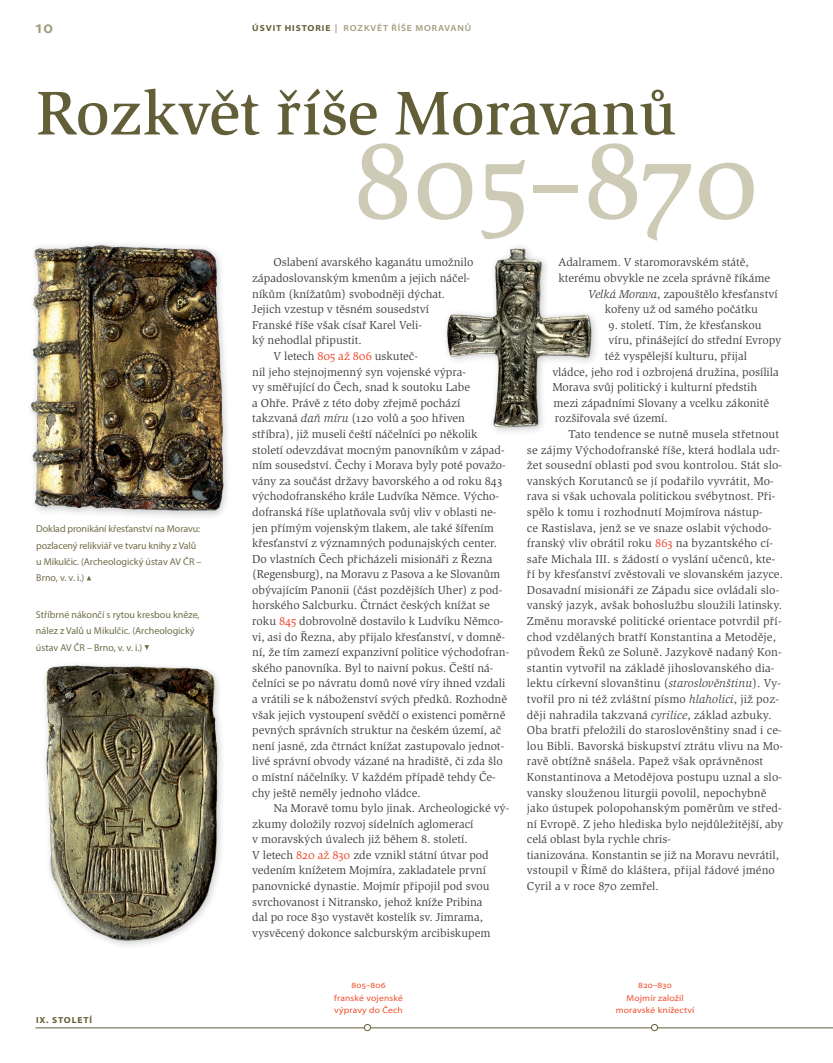
<style>
.page{position:relative;width:833px;height:1063px;background:#fff}
.page>*{position:absolute;margin:0;border:0;box-sizing:border-box;transform-origin:0 0}
.letopočet{font:500 112.5px "Slimbach Itc SCTOT";color:#cdcbb6}
.Heading_1{font:500 63.75px "Slimbach Itc TOT";color:#625e38}
.t1{font:600 17.5px "Myriad Pro";color:#9f9b7b}
.t2{font:11.88px/15.6px "Slimbach Itc TOT";color:#3e3e3f}
.Popisek{font:10px/16.2px "Myriad Pro";color:#726e49}
.lista_red{font:semi-expanded 8.75px/12.5px "Myriad Pro";letter-spacing:.02em;color:#f04c28}
.t3{font:600 semi-expanded 8.75px "Myriad Pro";letter-spacing:.1em;color:#9f9b7b}
.lista_start{font:700 semi-expanded 8.75px "Myriad Pro";letter-spacing:.1em;color:#625e38}
.s1{font-weight:700;color:#625e38}
.s2{font-weight:700}
.s3{color:#ef3e22}
.s4{font-style:italic}
</style>
<div class="page">
<hr style="left:35px;top:1028px;width:798px;height:1px;background:#625e38">
<img style="left:446px;top:247px;width:150px;height:185px">
<img style="left:30px;top:243px;width:197px;height:273px">
<img style="left:45px;top:665px;width:177px;height:281px">
<div style="left:364px;top:1024px;width:6px;height:7px;background:#fff;border-radius:50%"></div>
<div style="left:364px;top:1024px;width:7px;height:7px;border:1px solid #625e38;border-radius:50%"></div>
<div style="left:651px;top:1024px;width:6px;height:7px;background:#fff;border-radius:50%"></div>
<div style="left:651px;top:1024px;width:7px;height:7px;border:1px solid #625e38;border-radius:50%"></div>
<svg style="left:87px;top:576px;width:4px;height:4px"></svg>
<svg style="left:144px;top:645px;width:5px;height:5px"></svg>
<p class="t1" style="left:35px;top:16px;width:19px">10</p>
<p class="t3" style="left:252px;top:24px;width:220px"><span class="s1">ÚSVIT HISTORIE</span> <span class="s2">|</span> ROZKVĚT ŘÍŠE MORAVANŮ</p>
<p class="Heading_1" style="left:36px;top:76px;width:642px">Rozkvět říše Moravanů</p>
<p class="Popisek" style="left:36px;top:521px;width:167px">Doklad pronikání křesťanství na Moravu: pozlacený relikviář ve tvaru knihy z Valů u Mikulčic. (Archeologický ústav AV ČR – Brno, v. v. i.)</p>
<p class="Popisek" style="left:36px;top:606px;width:165px">Stříbrné nákončí s rytou kresbou kněze, nález z Valů u Mikulčic. (Archeologický ústav AV ČR – Brno, v. v. i.)</p>
<p class="lista_start" style="left:36px;top:1016px;width:58px">IX. STOLETÍ</p>
<p class="letopočet" style="left:353px;top:115px;width:407px">805–870</p>
<p class="t2" style="left:252px;top:255px;width:223px;text-indent:21px">Oslabení avarského kaganátu umožnilo západoslovanským kmenům a jejich náčel&shy;níkům (knížatům) svobodněji dýchat.<br>Jejich vzestup v těsném sousedství<br>Franské říše však císař Karel Veli-<br>ký nehodlal připustit.</p>
<p class="t2" style="left:252px;top:348px;width:258px;text-indent:21px">V letech <span class="s3">805 až 806</span> uskuteč-<br>nil jeho stejnojmenný syn vojenské výpra-<br>vy směřující do Čech, snad k soutoku Labe<br>a Ohře. Právě z této doby zřejmě pochází<br>takzvaná <span class="s4">daň míru</span> (120 volů a 500 hřiven<br>stříbra), již museli čeští náčelníci po několik století odevzdávat mocným panovníkům v západ&shy;ním sousedství. Čechy i Morava byly poté považo&shy;vány za součást državy bavorského a od roku 843 východofranského krále Ludvíka Němce. Výcho&shy;dofranská říše uplatňovala svůj vliv v oblasti ne&shy;jen přímým vojenským tlakem, ale také šířením křesťanství z významných podunajských center.<br>Do vlastních Čech přicházeli misionáři z Řezna (Regensburg), na Moravu z Pasova a ke Slovanům obývajícím Panonii (část pozdějších Uher) z pod&shy;horského Salcburku. Čtrnáct českých knížat se roku <span class="s3">845</span> dobrovolně dostavilo k Ludvíku Němco&shy;vi, asi do Řezna, aby přijalo křesťanství, v domně&shy;ní, že tím zamezí expanzivní politice východofran&shy;ského panovníka. Byl to naivní pokus. Čeští ná&shy;čelníci se po návratu domů nové víry ihned vzdali a vrátili se k náboženství svých předků. Rozhodně však jejich vystoupení svědčí o existenci poměrně pevných správních struktur na českém území, ač není jasné, zda čtrnáct knížat zastupovalo jednot&shy;livé správní obvody vázané na hradiště, či zda šlo o místní náčelníky. V každém případě tehdy Če&shy;chy ještě neměly jednoho vládce.</p>
<p class="t2" style="left:252px;top:800px;width:258px;text-indent:21px">Na Moravě tomu bylo jinak. Archeologické vý&shy;zkumy doložily rozvoj sídelních aglomerací<br>v moravských úvalech již během 8. století.<br>V letech <span class="s3">820 až 830</span> zde vznikl státní útvar pod vedením knížetem Mojmíra, zakladatele první panovnické dynastie. Mojmír připojil pod svou svrchovanost i Nitransko, jehož kníže Pribina<br>dal po roce 830 vystavět kostelík sv. Jimrama, vysvěcený dokonce salcburským arcibiskupem</p>
<p class="t2" style="left:558px;top:255px;width:192px">Adalramem. V staromoravském státě,</p>
<p class="t2" style="left:558px;top:270px;width:213px">kterému obvykle ne zcela správně říkáme</p>
<p class="t2" style="left:588px;top:286px;width:190px"><span class="s4">Velká Morava</span>, zapouštělo křesťanství</p>
<p class="t2" style="left:605px;top:302px;width:155px">kořeny už od samého počátku</p>
<p class="t2" style="left:608px;top:317px;width:154px">9. století. Tím, že křesťanskou</p>
<p class="t2" style="left:608px;top:333px;width:174px">víru, přinášející do střední Evropy</p>
<p class="t2" style="left:605px;top:348px;width:144px">též vyspělejší kulturu, přijal</p>
<p class="t2" style="left:552px;top:364px;width:228px">vládce, jeho rod i ozbrojená družina, posílila</p>
<p class="t2" style="left:552px;top:379px;width:206px">Morava svůj politický i kulturní předstih</p>
<p class="t2" style="left:553px;top:395px;width:217px">mezi západními Slovany a vcelku zákonitě</p>
<p class="t2" style="left:555px;top:411px;width:114px">rozšiřovala své území.</p>
<p class="t2" style="left:527px;top:426px;width:258px;text-indent:42px">Tato tendence se nutně musela střetnout se zájmy Východofranské říše, která hodlala udr&shy;žet sousední oblasti pod svou kontrolou. Stát slo&shy;vanských Korutanců se jí podařilo vyvrátit, Mo&shy;rava si však uchovala politickou svébytnost. Při&shy;spělo k tomu i rozhodnutí Mojmírova nástup-<br>ce Rastislava, jenž se ve snaze oslabit východo&shy;franský vliv obrátil roku <span class="s3">863</span> na byzantského cí&shy;saře Michala III. s žádostí o vyslání učenců, kte&shy;ří by křesťanství zvěstovali ve slovanském jazyce.<br>Dosavadní misionáři ze Západu sice ovládali slo&shy;vanský jazyk, avšak bohoslužbu sloužili latinsky.<br>Změnu moravské politické orientace potvrdil pří&shy;chod vzdělaných bratří Konstantina a Metoděje, původem Řeků ze Soluně. Jazykově nadaný Kon&shy;stantin vytvořil na základě jihoslovanského dia&shy;lektu církevní slovanštinu (<span class="s4">staroslověnštinu</span>). Vy&shy;tvořil pro ni též zvláštní písmo <span class="s4">hlaholici</span>, již poz&shy;ději nahradila takzvaná <span class="s4">cyrilice</span>, základ azbuky.<br>Oba bratři přeložili do staroslověnštiny snad i ce&shy;lou Bibli. Bavorská biskupství ztrátu vlivu na Mo&shy;ravě obtížně snášela. Papež však oprávněnost Konstantinova a Metodějova postupu uznal a slo&shy;vansky slouženou liturgii povolil, nepochybně jako ústupek polopohanským poměrům ve střed&shy;ní Evropě. Z jeho hlediska bylo nejdůležitější, aby celá oblast byla rychle chris-<br>tianizována. Konstantin se již na Moravu nevrátil, vstoupil v Římě do kláštera, přijal řádové jméno Cyril a v roce 870 zemřel.</p>
<p class="lista_red" style="left:351px;top:979px;width:36px">805–806</p>
<p class="lista_red" style="left:334px;top:992px;width:70px">franské vojenské výpravy do Čech</p>
<p class="lista_red" style="left:638px;top:979px;width:35px">820–830</p>
<p class="lista_red" style="left:626px;top:992px;width:59px">Mojmír založil</p>
<p class="lista_red" style="left:616px;top:1004px;width:80px">moravské knížectví</p>
</div>
